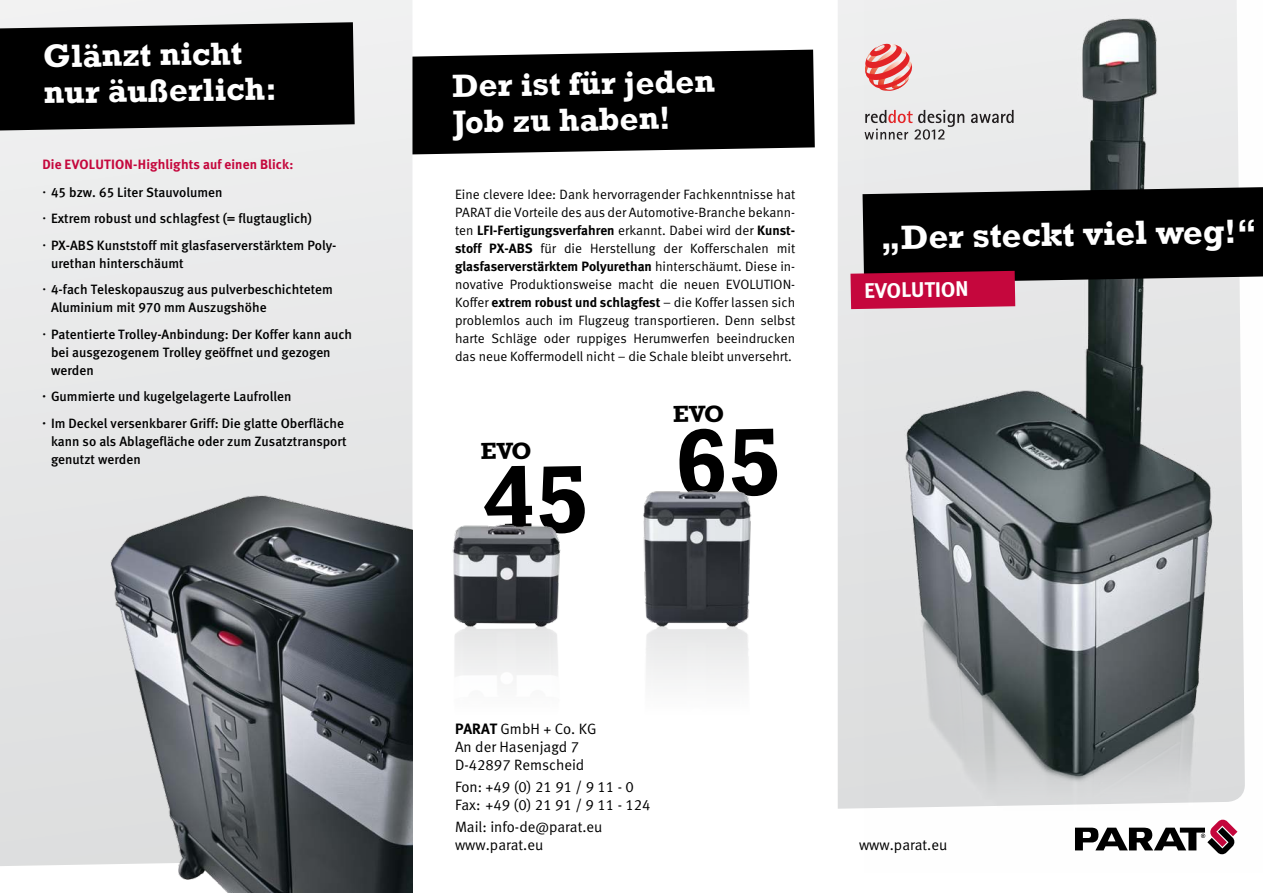
<style>
.page{position:relative;width:1263px;height:893px;background:#fff}
.page>*{position:absolute;margin:0;border:0;box-sizing:border-box;transform-origin:0 0}
.t1{font:700 97.5px "Rockwell";color:#000}
.t2{font:700 34.5px "Rockwell";color:#fff}
.t3{font:700 33px/36px "Rockwell";color:#fff}
.t4{font:21.15px "Meta Bold LF Roman";color:#fff}
.t5{font:15px/18px "Meta Normal LF Roman";color:#000}
.t6{font:13.5px/18px "Meta Normal LF Roman";color:#000}
.t7{font:13.5px/26.5px "Meta Medium LF Roman";color:#000}
.t8{font:13.5px/26.5px "Meta Medium Roman";color:#000}
.t9{font:13.5px "Meta Bold LF Roman";color:#000}
.t10{font:13.5px "Meta Bold LF Roman";letter-spacing:.01em;color:#c5073d}
.s1{font-family:"Meta Bold LF Roman"}
.s2{font-family:"Meta Normal LF Roman"}
</style>
<div class="page">
<svg style="left:412px;top:50px;width:403px;height:105px;background:#121212"></svg>
<svg style="left:0;top:0;width:412px;height:866px;background:#e8e8e9"></svg>
<svg style="left:838px;top:0;width:26px;height:809px;background:#e4e5e6"></svg>
<img style="left:96px;top:486px;width:316px;height:407px">
<img style="left:452px;top:524px;width:109px;height:156px">
<img style="left:643px;top:490px;width:109px;height:193px">
<div style="left:0;top:22px;width:355px;height:108px;background:#000"></div>
<img style="left:864px;top:0;width:381px;height:855px">
<svg style="left:850px;top:187px;width:413px;height:122px;background:#402a31"></svg>
<h3 class="t3" style="left:43px;top:38px;width:235px;rotate:-1deg">Glänzt nicht nur äußerlich:</h3>
<p class="t10" style="left:43px;top:157px;width:252px">Die EVOLUTION-Highlights auf einen Blick:</p>
<p class="t7" style="left:43px;top:178px;width:296px">· 45 bzw. 65 Liter Stauvolumen<br>· Extrem robust und schlagfest (= flugtauglich)<br>· PX-ABS Kunststoff mit glasfaserverstärktem Poly-</p>
<p class="t7" style="left:43px;top:249px;width:292px;text-indent:9px">urethan hinterschäumt<br>· 4-fach Teleskopauszug aus pulverbeschichtetem</p>
<p class="t7" style="left:43px;top:294px;width:311px;text-indent:9px">Aluminium mit 970 mm Auszugshöhe<br>· Patentierte Trolley-Anbindung: Der Koffer kann auch</p>
<p class="t7" style="left:51px;top:343px;width:281px;line-height:18px">bei ausgezogenem Trolley geöffnet und gezogen werden</p>
<p class="t8" style="left:43px;top:383px;width:303px"><span class="s1">·</span> Gummierte und kugelgelagerte Laufrollen<br><span class="s1">·</span> Im Deckel versenkbarer Griff: Die glatte Oberfläche</p>
<p class="t8" style="left:51px;top:432px;width:297px;line-height:18px">kann so als Ablagefläche oder zum Zusatztransport genutzt werden</p>
<h3 class="t3" style="left:452px;top:68px;width:264px;rotate:-1deg">Der ist für jeden<br>Job zu haben!</h3>
<p class="t6" style="left:455px;top:186px;width:342px">Eine clevere Idee: Dank hervorragender Fachkenntnisse hat<br>PARAT die Vorteile des aus der Automotive-Branche bekann-</p>
<p class="t9" style="left:455px;top:223px;width:342px"><span class="s2">ten</span> LFI-Fertigungsverfahren <span class="s2">erkannt. Dabei wird der</span> Kunst-</p>
<p class="t6" style="left:455px;top:240px;width:342px"><span class="s1">stoff PX-ABS</span> für die Herstellung der Kofferschalen mit</p>
<p class="t9" style="left:455px;top:259px;width:342px">glasfaserverstärktem Polyurethan <span class="s2">hinterschäumt. Diese in-</span></p>
<p class="t6" style="left:455px;top:275px;width:342px;text-align:justify">novative Produktionsweise macht die neuen EVOLUTION-Koffer <span class="s1">extrem robust und schlagfest</span> – die Koffer lassen sich problemlos auch im Flugzeug transportieren. Denn selbst harte Schläge oder ruppiges Herumwerfen beeindrucken das neue Koffermodell nicht – die Schale bleibt unversehrt.</p>
<h1 class="t1" style="left:481px;top:425px;width:302px;rotate:-1deg">45 65</h1>
<h2 class="t2" style="left:880px;top:216px;width:378px;rotate:-1deg">„Der steckt viel weg!“</h2>
<h3 class="t4" style="left:864px;top:278px;width:106px;rotate:-1deg">EVOLUTION</h3>
<p class="t5" style="left:455px;top:720px;width:143px"><span class="s1">PARAT</span> GmbH + Co. KG<br>An der Hasenjagd 7<br>D-42897 Remscheid</p>
<p class="t5" style="left:455px;top:778px;width:197px">Fon: +49 (0) 21 91 / 9 11 - 0<br>Fax: +49 (0) 21 91 / 9 11 - 124</p>
<p class="t5" style="left:455px;top:818px;width:149px">Mail: info-de@parat.eu www.parat.eu</p>
<p class="t5" style="left:859px;top:836px;width:90px">www.parat.eu</p>
</div>
